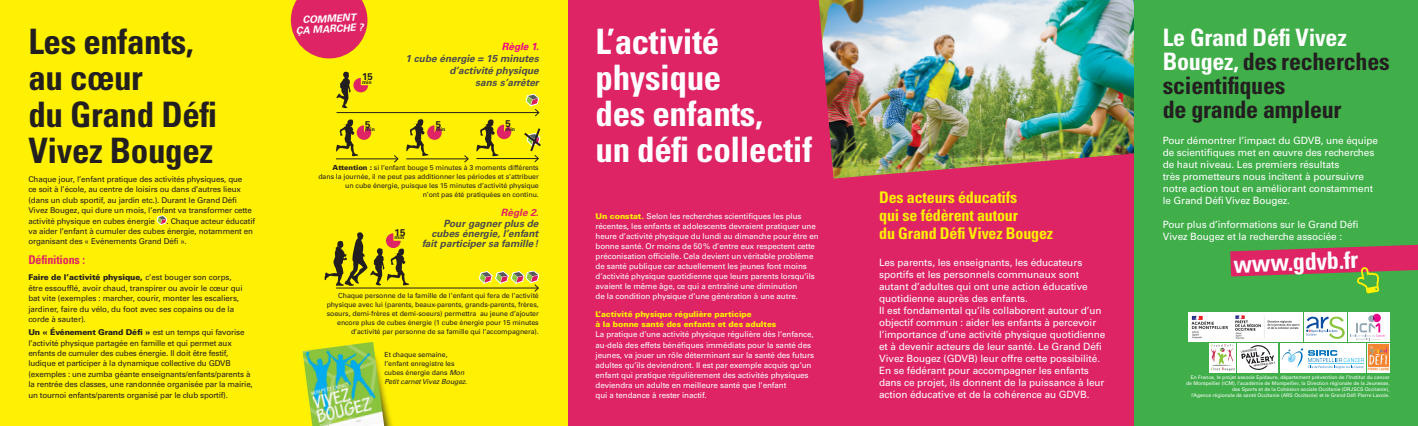
<style>
.page{position:relative;width:1418px;height:426px;background:#fff}
.page>*{position:absolute;margin:0;border:0;box-sizing:border-box;transform-origin:0 0}
.t1{font:700 condensed 35px/36px "Univers LT Std";letter-spacing:-.01em;color:#fff}
.t2{font:700 condensed 35px/36.4px "Univers LT Std";letter-spacing:-.01em;color:#231f20}
.t3{font:700 condensed 24px/24px "Univers LT Std";letter-spacing:-.01em;color:#231f20}
.t4{font:700 condensed 24px "Univers LT Std";color:#fff}
.t5{font:700 condensed 16px/18px "Univers LT Std";letter-spacing:-.01em;color:#fff101}
.t6{font:700 condensed 12px "Univers LT Std";letter-spacing:-.01em;color:#de2465}
.t7{font:10px/12px "Univers LT Std";letter-spacing:-.01em;color:#fff}
.t8{font:italic 700 10px/12px "Univers LT Std";color:#4b4c4d;text-align:right}
.t9{font:italic 700 10px/10.4px "Univers LT Std";color:#fff;text-align:center}
.t10{font:italic 700 10px "Univers LT Std";color:#ed028c}
.t11{font:italic 700 10px "Univers LT Std";color:#de2465}
.t12{font:8px/10.4px "Univers LT Std";letter-spacing:-.015em;color:#231f20}
.t13{font:8px/10px "Univers LT Std";letter-spacing:-.01em;color:#fff}
.t14{font:900 8px/10px "Univers LT Std";letter-spacing:-.01em;color:#fff101}
.t15{font:7px/9px "Univers LT Std";letter-spacing:-.01em;color:#231f20;text-align:right}
.t16{font:700 5.2px "Univers LT Std";color:#231f20}
.t17{font:5px/6px "Univers LT Std";color:#fff;text-align:right}
.s1{font-weight:900}
.s2{font-style:italic}
.s3{font-weight:900;color:#fff101}
.s4{color:#fff}
</style>
<div class="page">
<div style="left:567px;top:0;width:567px;height:425px;background:#de2465"></div>
<img style="left:818px;top:0;width:316px;height:178px">
<div style="left:1134px;top:0;width:283px;height:425px;background:#40ae49"></div>
<div style="left:0;top:0;width:567px;height:425px;background:#fff101"></div>
<svg style="left:157px;top:215px;width:10px;height:9px"></svg>
<hr style="left:336px;top:112px;width:203px;height:1px;background:#231f20">
<svg style="left:336px;top:71px;width:32px;height:37px"></svg>
<svg style="left:526px;top:94px;width:14px;height:23px"></svg>
<hr style="left:336px;top:158px;width:62px;height:1px;background:#231f20">
<svg style="left:393px;top:155px;width:6px;height:8px"></svg>
<hr style="left:406px;top:158px;width:62px;height:1px;background:#231f20">
<svg style="left:463px;top:155px;width:6px;height:8px"></svg>
<hr style="left:476px;top:158px;width:62px;height:1px;background:#231f20">
<svg style="left:522px;top:128px;width:19px;height:35px"></svg>
<svg style="left:336px;top:119px;width:35px;height:37px"></svg>
<svg style="left:406px;top:118px;width:36px;height:38px"></svg>
<svg style="left:476px;top:119px;width:35px;height:37px"></svg>
<hr style="left:336px;top:287px;width:202px;height:1px;background:#231f20">
<svg style="left:324px;top:232px;width:85px;height:53px"></svg>
<svg style="left:479px;top:270px;width:60px;height:22px"></svg>
<div style="left:308px;top:350px;width:88px;height:75px;background:#231f20;opacity:.75"></div>
<img style="left:302px;top:342px;width:82px;height:83px">
<svg style="left:291px;top:0;width:76px;height:58px;background:#e24256"></svg>
<div style="left:1304px;top:312px;width:42px;height:29px;background:#fff"></div>
<svg style="left:1306px;top:316px;width:38px;height:22px"></svg>
<svg style="left:1209px;top:343px;width:26px;height:29px"></svg>
<svg style="left:1210px;top:343px;width:24px;height:27px"></svg>
<div style="left:1279px;top:342px;width:86px;height:29px;background:#fff"></div>
<svg style="left:1281px;top:348px;width:82px;height:20px"></svg>
<img style="left:1367px;top:343px;width:22px;height:28px">
<div style="left:1237px;top:342px;width:41px;height:29px;background:#fff"></div>
<div style="left:1348px;top:312px;width:41px;height:29px;background:#fff"></div>
<svg style="left:1350px;top:313px;width:35px;height:27px"></svg>
<svg style="left:1230px;top:244px;width:187px;height:49px"></svg>
<svg style="left:1240px;top:345px;width:34px;height:25px"></svg>
<img style="left:1231px;top:312px;width:71px;height:29px">
<svg style="left:1188px;top:312px;width:43px;height:29px"></svg>
<h1 class="t2" style="left:28px;top:23px;width:190px">Les enfants, au cœur<br>du Grand Défi<br>Vivez Bougez</h1>
<p class="t12" style="left:28px;top:174px;width:225px">Chaque jour, l’enfant pratique des activités physiques, que ce soit à l’école, au centre de loisirs ou dans d’autres lieux (dans un club sportif, au jardin etc.). Durant le Grand Défi Vivez Bougez, qui dure un mois, l’enfant va transformer cette activité physique en cubes énergie</p>
<p class="t12" style="left:28px;top:215px;width:228px;text-indent:138px">. Chaque acteur éducatif va aider l’enfant à cumuler des cubes énergie, notamment en organisant des « Evénements Grand Défi ».</p>
<h3 class="t6" style="left:28px;top:252px;width:58px">Définitions :</h3>
<p class="t12" style="left:28px;top:272px;width:216px"><span class="s1">Faire de l’activité physique,</span> c’est bouger son corps, être essoufflé, avoir chaud, transpirer ou avoir le cœur qui bat vite (exemples : marcher, courir, monter les escaliers, jardiner, faire du vélo, du foot avec ses copains ou de la corde à sauter).</p>
<p class="t12" style="left:28px;top:327px;width:226px"><span class="s1">Un « événement Grand Défi »</span> est un temps qui favorise l’activité physique partagée en famille et qui permet aux enfants de cumuler des cubes énergie. Il doit être festif, ludique et participer à la dynamique collective du GDVB (exemples : une zumba géante enseignants/enfants/parents à la rentrée des classes, une randonnée organisée par la mairie, un tournoi enfants/parents organisé par le club sportif).</p>
<p class="t9" style="left:295px;top:15px;width:69px;rotate:-3deg">Comment ça marc he ?</p>
<p class="t16" style="left:362px;top:79px;width:12px"><sup>15</sup>min</p>
<p class="t10" style="left:502px;top:41px;width:39px">Règle 1.</p>
<p class="t8" style="left:405px;top:53px;width:135px">1 cube énergie = 15 minutes d’activité physique<br>sans s’arrêter</p>
<p class="t16" style="left:365px;top:126px;width:11px"><sup>5</sup>min</p>
<p class="t16" style="left:436px;top:126px;width:11px"><sup>5</sup>min</p>
<p class="t16" style="left:505px;top:125px;width:11px"><sup>5</sup>min</p>
<p class="t15" style="left:318px;top:163px;width:222px"><span class="s1">Attention :</span> si l’enfant bouge 5 minutes à 3 moments différents dans la journée, il ne peut pas additionner les périodes et s’attribuer un cube énergie, puisque les 15 minutes d’activité physique<br>n’ont pas été pratiquées en continu.</p>
<p class="t16" style="left:394px;top:234px;width:12px"><sup>15</sup>min</p>
<p class="t11" style="left:501px;top:206px;width:39px">Règle 2.</p>
<p class="t8" style="left:422px;top:218px;width:119px;line-height:10.4px">Pour gagner plus de cubes énergie, l’enfant fait participer sa famille!</p>
<p class="t15" style="left:327px;top:290px;width:214px">Chaque personne de la famille de l’enfant qui fera de l’activité physique avec lui (parents, beaux-parents, grands-parents, frères, soeurs, demi-frères et demi-soeurs) permettra au jeune d’ajouter encore plus de cubes énergie (1 cube énergie pour 15 minutes d’activité par personne de sa famille qui l’accompagnera).</p>
<p class="t15" style="left:384px;top:349px;width:84px;text-align:left">Et chaque semaine, l’enfant enregistre les cubes énergie dans <span class="s2">Mon<br>Petit carnet Vivez Bougez.</span></p>
<h1 class="t1" style="left:595px;top:23px;width:218px">L’activité physique<br>des enfants,<br>un défi collectif</h1>
<p class="t13" style="left:595px;top:211px;width:225px"><span class="s3">Un constat.</span> Selon les recherches scientifiques les plus récentes, les enfants et adolescents devraient pratiquer une heure d’activité physique du lundi au dimanche pour être en bonne santé. Or moins de 50% d’entre eux respectent cette préconisation officielle. Cela devient un véritable problème de santé publique car actuellement les jeunes font moins d’activité physique quotidienne que leurs parents lorsqu’ils avaient le même âge, ce qui a entraîné une diminution<br>de la condition physique d’une génération à une autre.</p>
<p class="t14" style="left:595px;top:309px;width:182px">L’activité physique régulière participe<br>à la bonne santé des enfants et des adultes</p>
<p class="t13" style="left:595px;top:329px;width:220px">La pratique d’une activité physique régulière dès l’enfance, au-delà des effets bénéfiques immédiats pour la santé des jeunes, va jouer un rôle déterminant sur la santé des futurs adultes qu’ils deviendront. Il est par exemple acquis qu’un enfant qui pratique régulièrement des activités physiques deviendra un adulte en meilleure santé que l’enfant<br>qui a tendance à rester inactif.</p>
<h3 class="t5" style="left:879px;top:188px;width:175px">Des acteurs éducatifs<br>qui se fédèrent autour<br>du Grand Défi Vivez Bougez</h3>
<p class="t7" style="left:879px;top:256px;width:228px">Les parents, les enseignants, les éducateurs sportifs et les personnels communaux sont autant d’adultes qui ont une action éducative quotidienne auprès des enfants.<br>Il est fondamental qu’ils collaborent autour d’un objectif commun : aider les enfants à percevoir l’importance d’une activité physique quotidienne et à devenir acteurs de leur santé. Le Grand Défi Vivez Bougez (GDVB) leur offre cette possibilité.<br>En se fédérant pour accompagner les enfants dans ce projet, ils donnent de la puissance à leur action éducative et de la cohérence au GDVB.</p>
<h2 class="t3" style="left:1162px;top:25px;width:228px"><span class="s4">Le Grand Défi Vivez<br>Bougez,</span> des recherches scientifiques<br>de grande ampleur</h2>
<p class="t7" style="left:1162px;top:134px;width:217px">Pour démontrer l’impact du GDVB, une équipe de scientifiques met en œuvre des recherches de haut niveau. Les premiers résultats<br>très prometteurs nous incitent à poursuivre notre action tout en améliorant constamment le Grand Défi Vivez Bougez.</p>
<p class="t7" style="left:1162px;top:218px;width:197px">Pour plus d’informations sur le Grand Défi<br>Vivez Bougez et la recherche associée :</p>
<h2 class="t4" style="left:1232px;top:249px;width:126px;rotate:-2deg">www.gdvb.fr</h2>
<p class="t17" style="left:1186px;top:374px;width:205px">En France, le projet associe Epidaure, département prévention de l’Institut du cancer de Montpellier (ICM), l’académie de Montpellier, la Direction régionale de la Jeunesse, des Sports et de la Cohésion sociale Occitanie (DRJSCS Occitanie),<br>l’Agence régionale de santé Occitanie (ARS Occitanie) et le Grand Défi Pierre Lavoie.</p>
</div>
